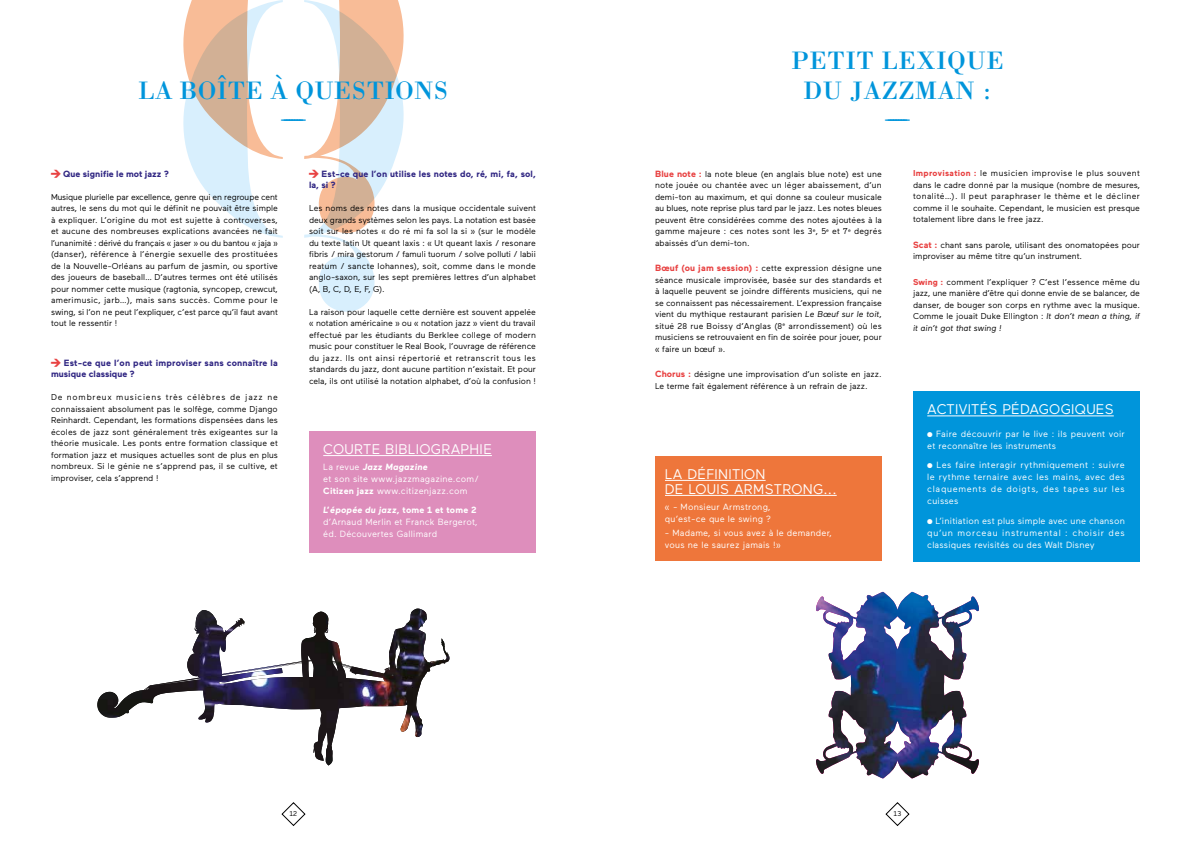
<style>
.page{position:relative;width:1191px;height:842px;background:#fff}
.page>*{position:absolute;margin:0;border:0;box-sizing:border-box;transform-origin:0 0}
.t1{font:26px/30px "Bodoni";letter-spacing:.03em;color:#0095db;text-align:center}
.t2{font:26px "Rafale RU";color:#0095db}
.t3{font:14px/15px "Maax";letter-spacing:.02em;color:#fff}
.t4{font:9px/12px "Maax";letter-spacing:.02em;color:#fff}
.t5{font:700 9px/11.5px "Maax";letter-spacing:.01em;color:#312783}
.t6{font:8.5px/11.5px "Maax";color:#000;text-align:justify}
.t7{font:7px "Maax";color:#000}
.s1{font-family:"Arrowstfb";font-weight:400;color:#e84242}
.s2{font-weight:700;font-style:italic}
.s3{font-weight:700}
.s4{font-weight:700;font-size:9px;color:#e84242}
.s5{font-style:italic}
.s6{font-weight:700;color:#e84242}
</style>
<div class="page">
<svg style="left:282px;top:802px;width:23px;height:24px"></svg>
<svg style="left:885px;top:802px;width:24px;height:24px"></svg>
<svg style="left:304px;top:0;width:100px;height:312px"></svg>
<svg style="left:183px;top:0;width:100px;height:238px"></svg>
<img style="left:816px;top:592px;width:163px;height:186px">
<div style="left:655px;top:456px;width:227px;height:105px;background:#ee763b"></div>
<hr style="left:665px;top:480px;width:100px;height:1px;background:#fff">
<hr style="left:665px;top:495px;width:171px;height:1px;background:#fff">
<div style="left:309px;top:431px;width:227px;height:122px;background:#de8ebc"></div>
<div style="left:913px;top:391px;width:227px;height:170px;background:#0095db"></div>
<hr style="left:323px;top:455px;width:169px;height:1px;background:#fff">
<hr style="left:927px;top:415px;width:186px;height:1px;background:#fff">
<svg style="left:97px;top:608px;width:352px;height:157px"></svg>
<img style="left:195px;top:610px;width:217px;height:64px">
<h1 class="t1" style="left:139px;top:75px;width:311px">LA BOÎTE À QUESTIONS</h1>
<h1 class="t2" style="left:280px;top:106px;width:27px">--------</h1>
<p class="t5" style="left:51px;top:168px;width:119px"><span class="s1">y</span> Que signifie le mot jazz ?</p>
<p class="t6" style="left:51px;top:191px;width:228px">Musique plurielle par excellence, genre qui en regroupe cent autres, le sens du mot qui le définit ne pouvait être simple à expliquer. L’origine du mot est sujette à controverses, et aucune des nombreuses explications avancées ne fait l’unanimité : dérivé du français « jaser » ou du bantou « jaja » (danser), référence à l’énergie sexuelle des prostituées de la Nouvelle-Orléans au parfum de jasmin, ou sportive des joueurs de baseball… D’autres termes ont été utilisés pour nommer cette musique (ragtonia, syncopep, crewcut, amerimusic, jarb…), mais sans succès. Comme pour le swing, si l’on ne peut l’expliquer, c’est parce qu’il faut avant tout le ressentir !</p>
<p class="t5" style="left:51px;top:357px;width:228px"><span class="s1">y</span> Est-ce que l’on peut improviser sans connaître la musique classique ?</p>
<p class="t6" style="left:51px;top:392px;width:228px">De nombreux musiciens très célèbres de jazz ne connaissaient absolument pas le solfège, comme Django Reinhardt. Cependant, les formations dispensées dans les écoles de jazz sont généralement très exigeantes sur la théorie musicale. Les ponts entre formation classique et formation jazz et musiques actuelles sont de plus en plus nombreux. Si le génie ne s’apprend pas, il se cultive, et improviser, cela s’apprend !</p>
<p class="t5" style="left:309px;top:168px;width:228px"><span class="s1">y</span> Est-ce que l’on utilise les notes do, ré, mi, fa, sol, la, si ?</p>
<p class="t6" style="left:309px;top:203px;width:228px">Les noms des notes dans la musique occidentale suivent deux grands systèmes selon les pays. La notation est basée soit sur les notes « do ré mi fa sol la si » (sur le modèle du texte latin Ut queant laxis : « Ut queant laxis / resonare fibris / mira gestorum / famuli tuorum / solve polluti / labii reatum / sancte Iohannes), soit, comme dans le monde anglo-saxon, sur les sept premières lettres d’un alphabet (A, B, C, D, E, F, G).</p>
<p class="t6" style="left:309px;top:306px;width:228px">La raison pour laquelle cette dernière est souvent appelée « notation américaine » ou « notation jazz » vient du travail effectué par les étudiants du Berklee college of modern music pour constituer le Real Book, l’ouvrage de référence du jazz. Ils ont ainsi répertorié et retranscrit tous les standards du jazz, dont aucune partition n’existait. Et pour cela, ils ont utilisé la notation alphabet, d’où la confusion !</p>
<h2 class="t3" style="left:323px;top:442px;width:170px">COURTE BIBLIOGRAPHIE</h2>
<p class="t4" style="left:323px;top:461px;width:157px">La revue <span class="s2">Jazz Magazine<br></span>et son site www.jazzmagazine.com/<br><span class="s3">Citizen jazz</span> www.citizenjazz.com</p>
<p class="t4" style="left:323px;top:504px;width:156px;text-align:justify"><span class="s2">L’épopée du jazz</span><span class="s3">, tome 1 et tome 2 </span>d’Arnaud Merlin et Franck Bergerot, éd. Découvertes Gallimard</p>
<h1 class="t1" style="left:791px;top:45px;width:214px">PETIT LEXIQUE<br>DU JAZZMAN :</h1>
<h1 class="t2" style="left:884px;top:106px;width:27px">--------</h1>
<p class="t6" style="left:655px;top:168px;width:228px"><span class="s4">Blue note :</span> la note bleue (en anglais blue note) est une note jouée ou chantée avec un léger abaissement, d’un demi-ton au maximum, et qui donne sa couleur musicale au blues, note reprise plus tard par le jazz. Les notes bleues peuvent être considérées comme des notes ajoutées à la gamme majeure : ces notes sont les 3<sup>e</sup>, 5<sup>e</sup> et 7<sup>e</sup> degrés abaissés d’un demi-ton.</p>
<p class="t6" style="left:655px;top:263px;width:228px"><span class="s4">Bœuf (ou jam session) :</span> cette expression désigne une séance musicale improvisée, basée sur des standards et à laquelle peuvent se joindre différents musiciens, qui ne se connaissent pas nécessairement. L’expression française vient du mythique restaurant parisien <span class="s5">Le Bœuf sur le toit</span>, situé 28 rue Boissy d’Anglas (8<sup>e</sup> arrondissement) où les musiciens se retrouvaient en fin de soirée pour jouer, pour « faire un bœuf ».</p>
<p class="t6" style="left:655px;top:369px;width:228px"><span class="s4">Chorus :</span> désigne une improvisation d’un soliste en jazz.<br>Le terme fait également référence à un refrain de jazz.</p>
<h2 class="t3" style="left:665px;top:467px;width:173px">LA DÉFINITION<br>DE LOUIS ARMSTRONG...</h2>
<p class="t4" style="left:665px;top:501px;width:108px">« - Monsieur Armstrong, qu’est-ce que le swing ?</p>
<p class="t4" style="left:665px;top:527px;width:168px">- Madame, si vous avez à le demander, vous ne le saurez jamais !»</p>
<p class="t6" style="left:913px;top:168px;width:228px"><span class="s6">Improvisation :</span> le musicien improvise le plus souvent dans le cadre donné par la musique (nombre de mesures, tonalité…). Il peut paraphraser le thème et le décliner comme il le souhaite. Cependant, le musicien est presque totalement libre dans le free jazz.</p>
<p class="t6" style="left:913px;top:239px;width:228px"><span class="s4">Scat :</span> chant sans parole, utilisant des onomatopées pour improviser au même titre qu’un instrument.</p>
<p class="t6" style="left:913px;top:276px;width:228px"><span class="s6">Swing :</span> comment l’expliquer ? C’est l’essence même du jazz, une manière d’être qui donne envie de se balancer, de danser, de bouger son corps en rythme avec la musique.<br>Comme le jouait Duke Ellington : <span class="s5">It don’t mean a thing, if it ain’t got that swing !</span></p>
<h2 class="t3" style="left:927px;top:402px;width:188px">ACTIVITÉS PÉDAGOGIQUES</h2>
<p class="t4" style="left:927px;top:428px;width:199px">● Faire découvrir par le live : ils peuvent voir et reconnaître les instruments</p>
<p class="t4" style="left:927px;top:459px;width:199px;text-align:justify">● Les faire interagir rythmiquement : suivre le rythme ternaire avec les mains, avec des claquements de doigts, des tapes sur les cuisses</p>
<p class="t4" style="left:927px;top:514px;width:199px;text-align:justify">● L’initiation est plus simple avec une chanson qu’un morceau instrumental : choisir des classiques revisités ou des Walt Disney</p>
<p class="t7" style="left:290px;top:810px;width:9px">12</p>
<p class="t7" style="left:893px;top:810px;width:9px">13</p>
</div>
